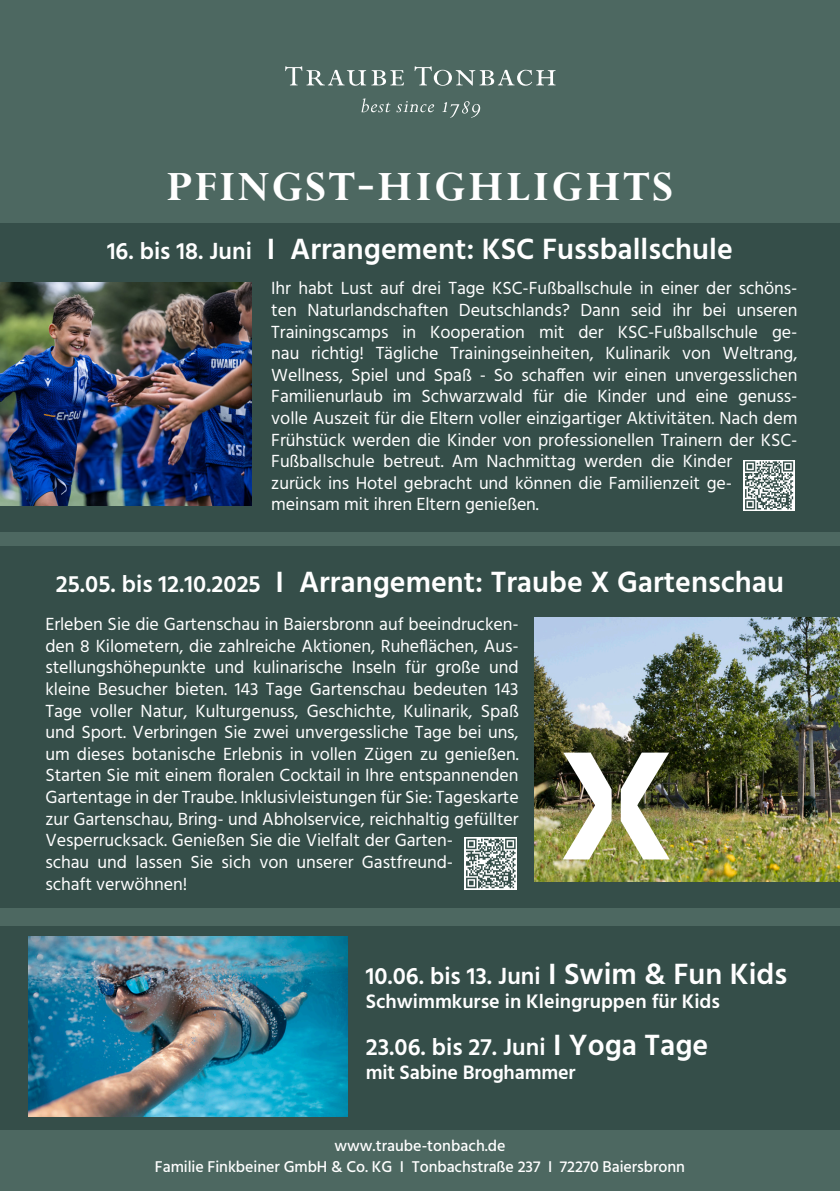
<style>
.page{position:relative;width:840px;height:1191px;background:#fff}
.page>*{position:absolute;margin:0;border:0;box-sizing:border-box;transform-origin:0 0}
.t1{font:700 46.6px "Perpetua";letter-spacing:.05em;color:#fff}
.t2{font:600 30px "Hind";color:#fff}
.t3{font:600 24px "Hind";color:#fff}
.t4{font:600 20px "Hind";color:#fff}
.t5{font:18px/21.6px "Hind";letter-spacing:-.005em;color:#fff}
.t6{font:500 16px "Hind";letter-spacing:-.005em;color:#fff}
.s1{font-size:24px}
.s2{font-size:30px}
</style>
<div class="page">
<div style="left:0;top:0;width:839px;height:1191px;background:#4d6861"></div>
<svg style="left:285px;top:66px;width:119px;height:20px"></svg>
<svg style="left:414px;top:66px;width:141px;height:20px"></svg>
<svg style="left:361px;top:98px;width:73px;height:14px"></svg>
<svg style="left:442px;top:101px;width:38px;height:17px"></svg>
<div style="left:0;top:223px;width:839px;height:308px;background:#354e49"></div>
<div style="left:0;top:546px;width:839px;height:362px;background:#354e49"></div>
<div style="left:0;top:926px;width:839px;height:203px;background:#354e49"></div>
<img style="left:0;top:282px;width:252px;height:223px">
<img style="left:534px;top:617px;width:305px;height:264px">
<img style="left:620px;top:752px;width:49px;height:107px">
<img style="left:562px;top:752px;width:49px;height:107px">
<svg style="left:743px;top:460px;width:51px;height:51px"></svg>
<svg style="left:744px;top:461px;width:48px;height:48px"></svg>
<svg style="left:464px;top:837px;width:53px;height:52px"></svg>
<svg style="left:466px;top:838px;width:49px;height:50px"></svg>
<img style="left:28px;top:936px;width:319px;height:180px">
<p class="t1" style="left:166px;top:157px;width:508px">PFINGST-HIGHLIGHTS</p>
<p class="t2" style="left:107px;top:228px;width:627px"><span class="s1">16. bis 18. Juni</span> I Arrangement: KSC Fussballschule</p>
<p class="t5" style="left:271px;top:278px;width:527px">Ihr habt Lust auf drei Tage KSC-Fußballschule in einer der schöns&shy;ten Naturlandschaften Deutschlands? Dann seid ihr bei unseren Trainingscamps in Kooperation mit der KSC-Fußballschule ge&shy;nau richtig! Tägliche Trainingseinheiten, Kulinarik von Weltrang, Wellness, Spiel und Spaß - So schaffen wir einen unvergesslichen Familienurlaub im Schwarzwald für die Kinder und eine genuss&shy;volle Auszeit für die Eltern voller einzigartiger Aktivitäten. Nach dem Frühstück werden die Kinder von professionellen Trainern der KSC-Fußballschule betreut. Am Nachmittag werden die Kinder<br>zurück ins Hotel gebracht und können die Familienzeit ge&shy;meinsam mit ihren Eltern genießen.</p>
<p class="t2" style="left:56px;top:561px;width:729px"><span class="s1">25.05. bis 12.10.2025</span> I Arrangement: Traube X Gartenschau</p>
<p class="t5" style="left:45px;top:614px;width:474px">Erleben Sie die Gartenschau in Baiersbronn auf beeindrucken&shy;den 8 Kilometern, die zahlreiche Aktionen, Ruheflächen, Aus&shy;stellungshöhepunkte und kulinarische Inseln für große und kleine Besucher bieten. 143 Tage Gartenschau bedeuten 143<br>Tage voller Natur, Kulturgenuss, Geschichte, Kulinarik, Spaß und Sport. Verbringen Sie zwei unvergessliche Tage bei uns, um dieses botanische Erlebnis in vollen Zügen zu genießen.<br>Starten Sie mit einem floralen Cocktail in Ihre entspannenden Gartentage in der Traube. Inklusivleistungen für Sie: Tageskarte zur Gartenschau, Bring- und Abholservice, reichhaltig gefüllter Vesperrucksack. Genießen Sie die Vielfalt der Garten-<br>schau und lassen Sie sich von unserer Gastfreund-<br>schaft verwöhnen!</p>
<p class="t3" style="left:365px;top:959px;width:423px">10.06. bis 13. Juni <span class="s2">I Swim &amp; Fun Kids</span></p>
<p class="t4" style="left:365px;top:987px;width:355px">Schwimmkurse in Kleingruppen für Kids</p>
<p class="t3" style="left:365px;top:1030px;width:344px">23.06. bis 27. Juni <span class="s2">I Yoga Tage</span></p>
<p class="t4" style="left:365px;top:1058px;width:211px">mit Sabine Broghammer</p>
<p class="t6" style="left:334px;top:1134px;width:173px">www.traube-tonbach.de</p>
<p class="t6" style="left:155px;top:1155px;width:531px">Familie Finkbeiner GmbH &amp; Co. KG I Tonbachstraße 237 I 72270 Baiersbronn</p>
</div>
